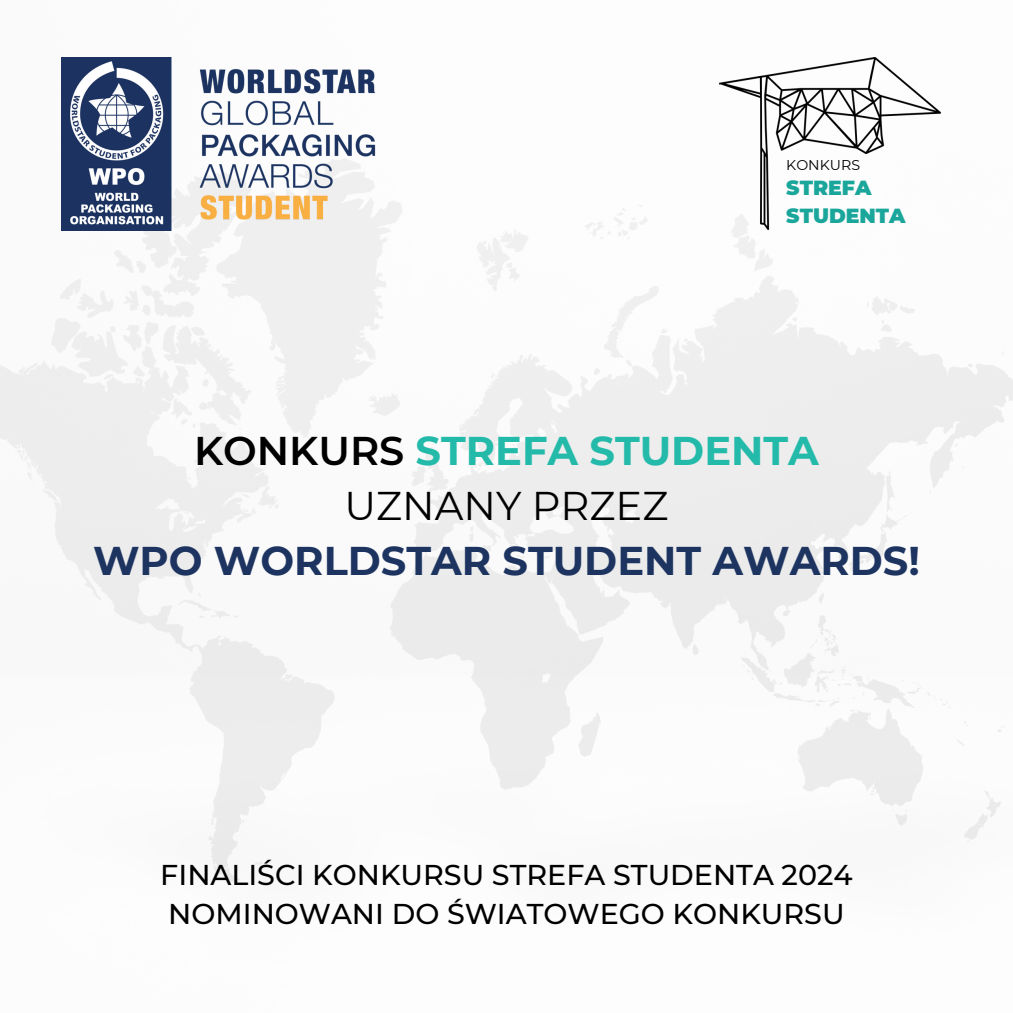
<style>
.page{position:relative;width:1013px;height:1013px;background:#fff}
.page>*{position:absolute;margin:0;border:0;box-sizing:border-box;transform-origin:0 0}
.t1{font:700 40px/55.2px "Montserrat";color:#1d3461;text-align:center}
.t2{font:500 28.62px/39.4px "Montserrat";color:#000}
.t3{font:900 20.38px/28.1px "Montserrat";color:#1aa69b}
.t4{font:14.12px "Montserrat";color:#000}
.s1{font-weight:600;color:#000}
.s2{color:#23baaa}
.s3{font-weight:400;color:#000}
</style>
<div class="page">
<img style="left:0;top:57px;width:1012px;height:827px">
<img style="left:62px;top:58px;width:342px;height:172px">
<img style="left:720px;top:58px;width:220px;height:171px">
<p class="t4" style="left:786px;top:156px;width:75px">KONKURS</p>
<h1 class="t3" style="left:786px;top:173px;width:121px">STREFA<br>STUDENTA</h1>
<p class="t1" style="left:93px;top:423px;width:828px"><span class="s1">KONKURS</span> <span class="s2">STREFA STUDENTA<br></span><span class="s3">UZNANY PRZEZ<br></span>WPO WORLDSTAR STUDENT AWARDS!</p>
<h2 class="t2" style="left:160px;top:855px;width:693px">FINALIŚCI KONKURSU STREFA STUDENTA 2024<br>NOMINOWANI DO ŚWIATOWEGO KONKURSU</h2>
</div>
